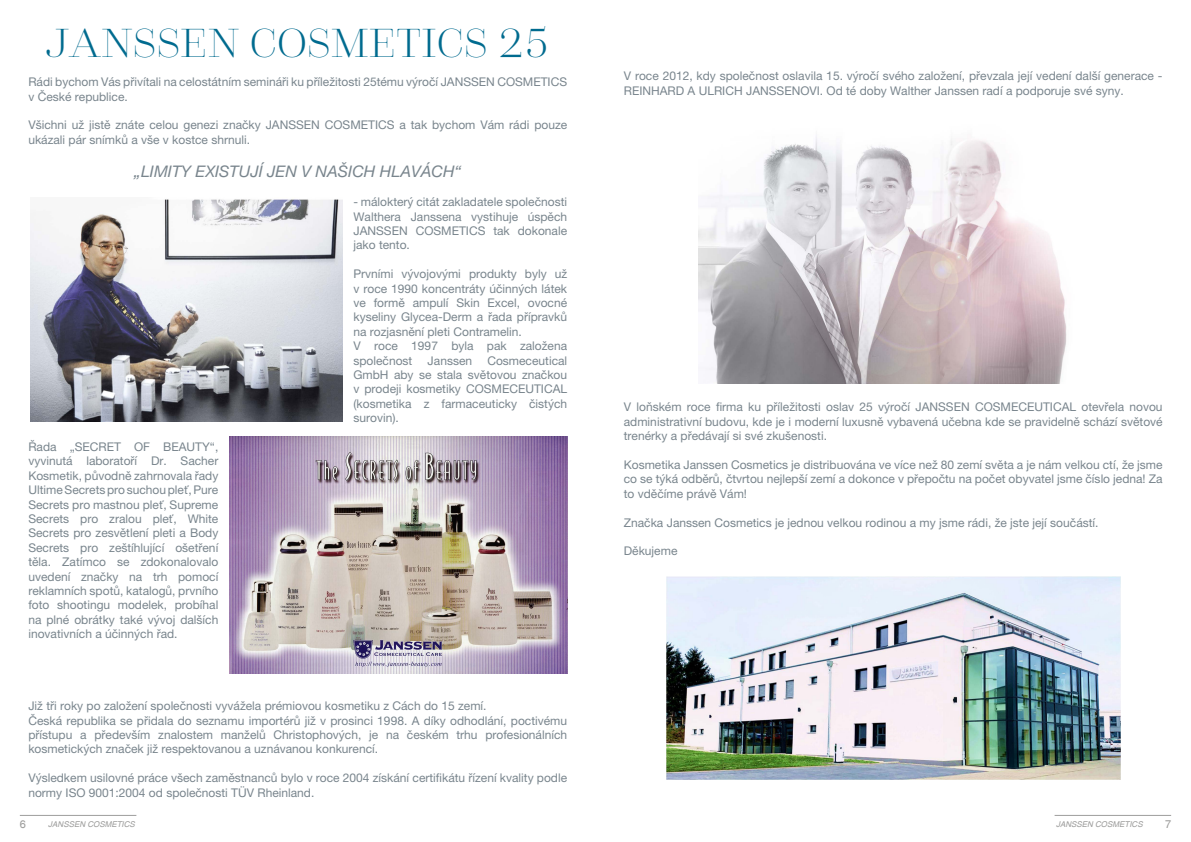
<style>
.page{position:relative;width:1191px;height:842px;background:#fff}
.page>*{position:absolute;margin:0;border:0;box-sizing:border-box;transform-origin:0 0}
.t1{font:42px "AB Serif";color:#006b8f}
.t2{font:italic 16px "Helvetica Neue LT Pro";color:#79858d}
.t3{font:12px/14.4px "Helvetica Neue LT Pro";color:#79858d}
.t4{font:11px "Switzerland CE";color:#9d9d9c}
.t5{font:8px "Switzerland CE Italic";color:#9d9d9c}
</style>
<div class="page">
<hr style="left:20px;top:815px;width:116px;height:1px;background:#9d9d9c">
<hr style="left:1054px;top:815px;width:117px;height:1px;background:#9d9d9c">
<img style="left:30px;top:199px;width:312px;height:222px">
<img style="left:230px;top:437px;width:337px;height:237px">
<img style="left:698px;top:135px;width:369px;height:248px">
<img style="left:666px;top:576px;width:454px;height:203px">
<h1 class="t1" style="left:46px;top:20px;width:504px">JANSSEN COSMETICS 25</h1>
<p class="t3" style="left:28px;top:74px;width:540px">Rádi bychom Vás přivítali na celostátním semináři ku příležitosti 25tému výročí JANSSEN COSMETICS v České republice.</p>
<p class="t3" style="left:28px;top:118px;width:540px">Všichni už jistě znáte celou genezi značky JANSSEN COSMETICS a tak bychom Vám rádi pouze ukázali pár snímků a vše v kostce shrnuli.</p>
<h2 class="t2" style="left:134px;top:162px;width:329px">„LIMITY EXISTUJÍ JEN V NAŠICH HLAVÁCH“</h2>
<p class="t3" style="left:353px;top:194px;width:215px;text-align:justify">- málokterý citát zakladatele společnosti Walthera Janssena vystihuje úspěch JANSSEN COSMETICS tak dokonale jako tento.</p>
<p class="t3" style="left:353px;top:266px;width:215px">Prvními vývojovými produkty byly už v roce 1990 koncentráty účinných látek ve formě ampulí Skin Excel, ovocné kyseliny Glycea-Derm a řada přípravků na rozjasnění pleti Contramelin.<br>V roce 1997 byla pak založena společnost</p>
<p class="t3" style="left:353px;top:353px;width:215px;text-align:justify;text-indent:134px">Cosmeceutical GmbH aby se stala světovou značkou v prodeji kosmetiky COSMECEUTICAL (kosmetika z farmaceuticky čistých surovin).</p>
<p class="t3" style="left:427px;top:353px;width:46px">Janssen</p>
<p class="t3" style="left:28px;top:439px;width:191px;text-align:justify">Řada „SECRET OF BEAUTY“, vyvinutá laboratoří Dr. Sacher Kosmetik, původně zahrnovala řady Ultime Secrets pro suchou pleť, Pure Secrets pro mastnou pleť, Supreme Secrets pro zralou pleť, White Secrets pro zesvětlení pleti a Body Secrets pro zeštíhlující ošetření těla. Zatímco se zdokonalovalo uvedení značky na trh pomocí reklamních spotů, katalogů, prvního foto shootingu modelek, probíhal na plné obrátky také vývoj dalších inovativních a účinných řad.</p>
<p class="t3" style="left:28px;top:698px;width:540px">Již tři roky po založení společnosti vyvážela prémiovou kosmetiku z Cách do 15 zemí.<br>Česká republika se přidala do seznamu importérů již v prosinci 1998. A díky odhodlání, poctivému přístupu a především znalostem manželů Christophových, je na českém trhu profesionálních kosmetických značek již respektovanou a uznávanou konkurencí.</p>
<p class="t3" style="left:28px;top:770px;width:540px">Výsledkem usilovné práce všech zaměstnanců bylo v roce 2004 získání certifikátu řízení kvality podle normy ISO 9001:2004 od společnosti TÜV Rheinland.</p>
<p class="t3" style="left:624px;top:68px;width:540px">V roce 2012, kdy společnost oslavila 15. výročí svého založení, převzala její vedení další generace -<br>REINHARD A ULRICH JANSSENOVI. Od té doby Walther Janssen radí a podporuje své syny.</p>
<p class="t3" style="left:624px;top:400px;width:540px;text-align:justify">V loňském roce firma ku příležitosti oslav 25 výročí JANSSEN COSMECEUTICAL otevřela novou administrativní budovu, kde je i moderní luxusně vybavená učebna kde se pravidelně schází světové trenérky a předávají si své zkušenosti.</p>
<p class="t3" style="left:624px;top:457px;width:540px;text-align:justify">Kosmetika Janssen Cosmetics je distribuována ve více než 80 zemí světa a je nám velkou ctí, že jsme co se týká odběrů, čtvrtou nejlepší zemí a dokonce v přepočtu na počet obyvatel jsme číslo jedna! Za to vděčíme právě Vám!</p>
<p class="t3" style="left:624px;top:515px;width:476px">Značka Janssen Cosmetics je jednou velkou rodinou a my jsme rádi, že jste její součástí.</p>
<p class="t3" style="left:624px;top:544px;width:55px">Děkujeme</p>
<p class="t4" style="left:20px;top:817px;width:8px">6</p>
<p class="t5" style="left:48px;top:819px;width:88px">JANSSEN COSMETICS</p>
<p class="t5" style="left:1056px;top:819px;width:88px">JANSSEN COSMETICS</p>
<p class="t4" style="left:1165px;top:817px;width:8px">7</p>
</div>
